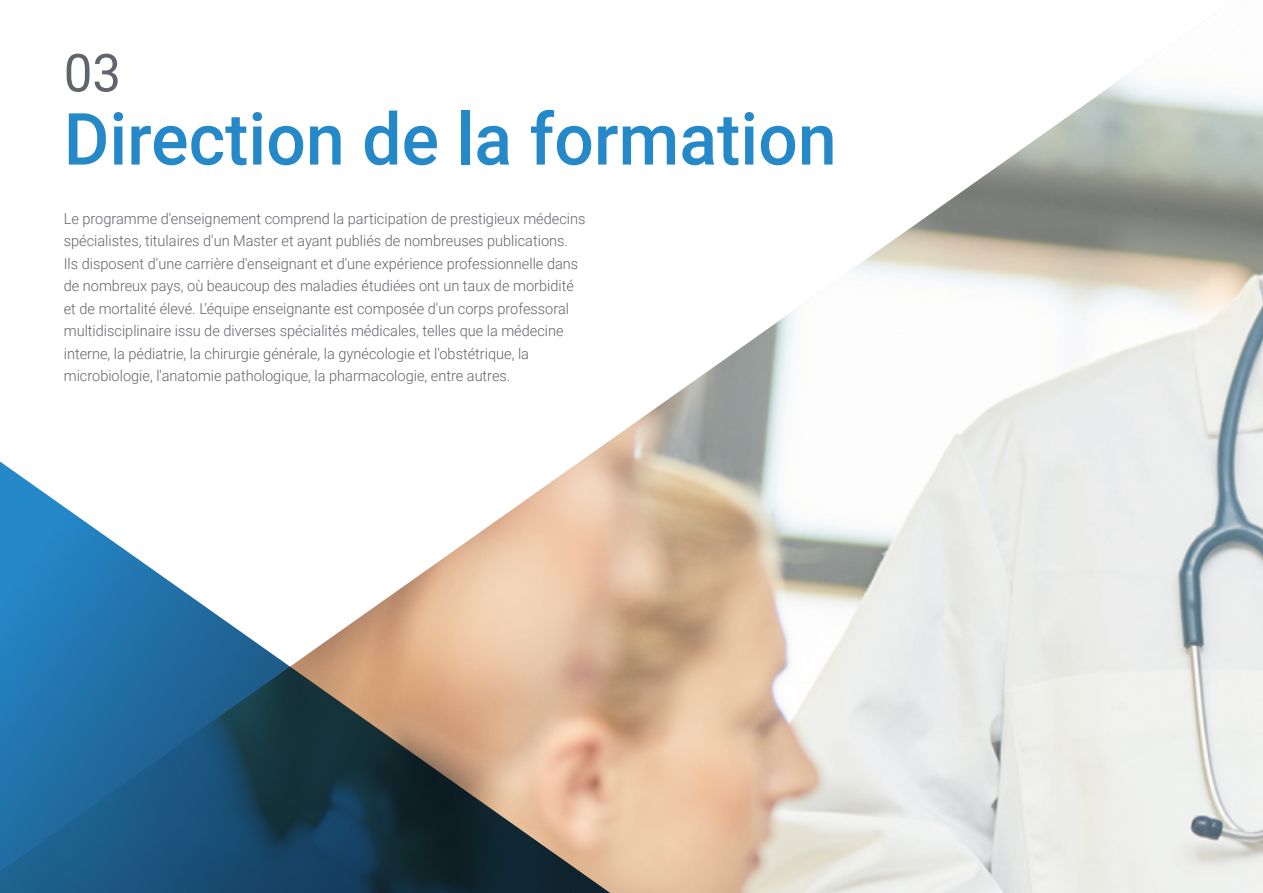
<style>
.page{position:relative;width:1263px;height:893px;background:#fff}
.page>*{position:absolute;margin:0;border:0;box-sizing:border-box;transform-origin:0 0}
.t1{font:500 72px "Roboto";color:#2488c9}
.t2{font:52.5px "Roboto";color:#61646a}
.t3{font:300 15px/22.5px "Roboto";color:#61646a}
</style>
<div class="page">
<img style="left:602px;top:65px;width:661px;height:828px">
<svg style="left:0;top:446px;width:640px;height:447px"></svg>
<h2 class="t2" style="left:64px;top:36px;width:59px">03</h2>
<h1 class="t1" style="left:64px;top:89px;width:774px">Direction de la formation</h1>
<p class="t3" style="left:64px;top:207px;width:523px">Le programme d'enseignement comprend la participation de prestigieux médecins spécialistes, titulaires d'un Master et ayant publiés de nombreuses publications.<br>Ils disposent d'une carrière d'enseignant et d'une expérience professionnelle dans de nombreux pays, où beaucoup des maladies étudiées ont un taux de morbidité et de mortalité élevé. L’équipe enseignante est composée d'un corps professoral multidisciplinaire issu de diverses spécialités médicales, telles que la médecine interne, la pédiatrie, la chirurgie générale, la gynécologie et l'obstétrique, la microbiologie, l'anatomie pathologique, la pharmacologie, entre autres.</p>
</div>
